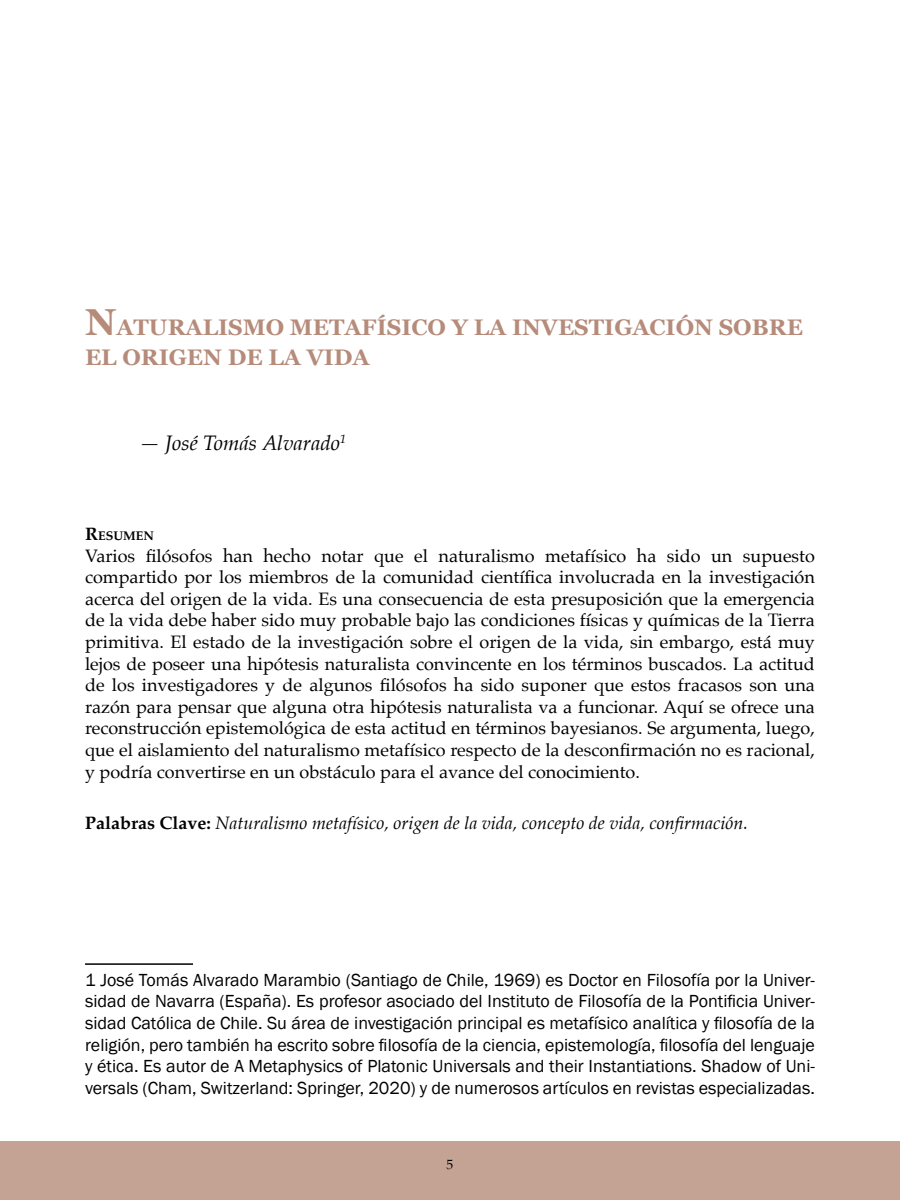
<style>
.page{position:relative;width:900px;height:1200px;background:#fff}
.page>*{position:absolute;margin:0;border:0;box-sizing:border-box;transform-origin:0 0}
.t1{font:700 22.5px/30px "Georgia";color:#b68b7a}
.t2{font:italic 21px "Palatino";color:#000001}
.t3{font:18px/21.6px "Palatino";color:#000001;text-align:justify}
.t4{font:18px/21.6px "Franklin Gothic";color:#000001;text-align:justify}
.t5{font:italic 18px "Palatino";color:#000001}
.t6{font:13.5px "Palatino";color:#000001}
.t7{font:700 12.6px "Palatino";color:#000001}
.s1{font-size:37.5px}
.s2{font-size:18px}
.s3{font-weight:700;font-style:normal}
</style>
<div class="page">
<div style="left:0;top:1142px;width:900px;height:58px;background:#c4a294"></div>
<hr style="left:85px;top:963px;width:108px;height:2px;background:#000001">
<p class="t1" style="left:85px;top:311px;width:719px"><span class="s1">N</span>ATURALISMO METAFÍSICO Y LA INVESTIGACIÓN SOBRE<br>EL ORIGEN DE LA VIDA</p>
<p class="t2" style="left:139px;top:425px;width:209px">— José Tomás Alvarado<sup>1</sup></p>
<p class="t7" style="left:85px;top:525px;width:70px"><span class="s2">R</span>ESUMEN</p>
<p class="t3" style="left:85px;top:545px;width:731px">Varios filósofos han hecho notar que el naturalismo metafísico ha sido un supuesto compartido por los miembros de la comunidad científica involucrada en la investigación acerca del origen de la vida. Es una consecuencia de esta presuposición que la emergencia de la vida debe haber sido muy probable bajo las condiciones físicas y químicas de la Tierra primitiva. El estado de la investigación sobre el origen de la vida, sin embargo, está muy lejos de poseer una hipótesis naturalista convincente en los términos buscados. La actitud de los investigadores y de algunos filósofos ha sido suponer que estos fracasos son una razón para pensar que alguna otra hipótesis naturalista va a funcionar. Aquí se ofrece una reconstrucción epistemológica de esta actitud en términos bayesianos. Se argumenta, luego, que el aislamiento del naturalismo metafísico respecto de la desconfirmación no es racional, y podría convertirse en un obstáculo para el avance del conocimiento.</p>
<p class="t5" style="left:85px;top:808px;width:665px"><span class="s3">Palabras Clave:</span> Naturalismo metafísico, origen de la vida, concepto de vida, confirmación.</p>
<p class="t4" style="left:85px;top:969px;width:731px">1 José Tomás Alvarado Marambio (Santiago de Chile, 1969) es Doctor en Filosofía por la Univer&shy;sidad de Navarra (España). Es profesor asociado del Instituto de Filosofía de la Pontificia Univer&shy;sidad Católica de Chile. Su área de investigación principal es metafísico analítica y filosofía de la religión, pero también ha escrito sobre filosofía de la ciencia, epistemología, filosofía del lenguaje y ética. Es autor de A Metaphysics of Platonic Universals and their Instantiations. Shadow of Uni&shy;versals (Cham, Switzerland: Springer, 2020) y de numerosos artículos en revistas especializadas.</p>
<p class="t6" style="left:447px;top:1153px;width:8px">5</p>
</div>
